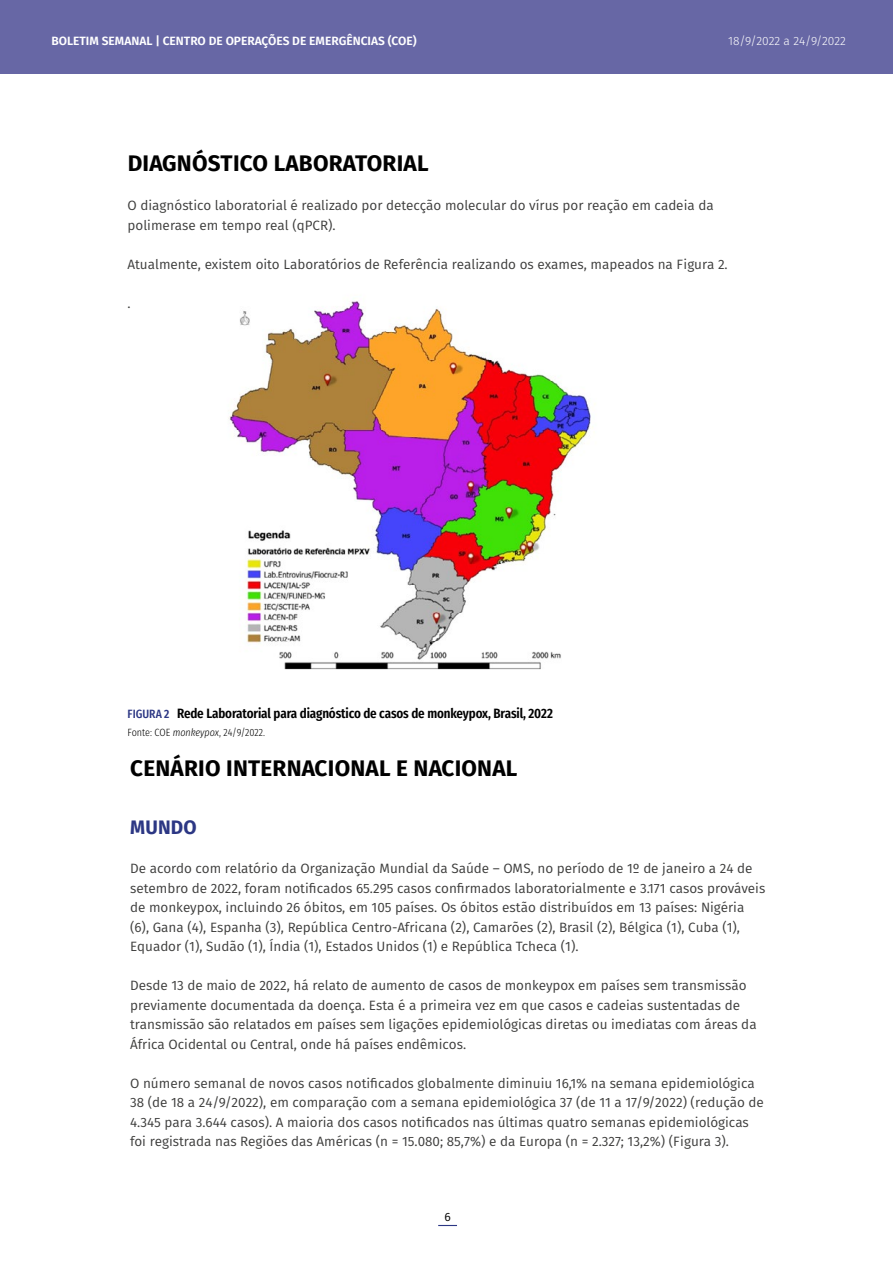
<style>
.page{position:relative;width:893px;height:1263px;background:#fff}
.page>*{position:absolute;margin:0;border:0;box-sizing:border-box;transform-origin:0 0}
.t1{font:700 22.5px "Fira Sans";letter-spacing:.01em;color:#000}
.t2{font:700 19.5px "Fira Sans";letter-spacing:.01em;color:#2c3784}
.t3{font:13.5px/19.5px "Fira Sans";color:#3c3c3b}
.t4{font:600 13.5px "Fira Sans Condensed";letter-spacing:-.01em;color:#000}
.t5{font:600 12px "Fira Sans";color:#fff}
.t6{font:300 12px "Fira Sans";color:#fff}
.t7{font:12px "Fira Sans";color:#000}
.t8{font:300 10.5px "Fira Sans Condensed";color:#000}
.s1{font-weight:500;font-size:12px;color:#2c3784}
.s2{font-size:12px;color:#2c3784}
.s3{font-style:italic}
</style>
<div class="page">
<div style="left:0;top:0;width:893px;height:74px;background:#6767a5"></div>
<svg style="left:438px;top:1225px;width:19px;height:1px"></svg>
<img style="left:228px;top:301px;width:367px;height:369px">
<p class="t5" style="left:51px;top:33px;width:367px">BOLETIM SEMANAL | CENTRO DE OPERAÇÕES DE EMERGÊNCIAS (COE)</p>
<p class="t6" style="left:728px;top:32px;width:119px">18/9/2022 a 24/9/2022</p>
<h1 class="t1" style="left:128px;top:147px;width:302px">DIAGNÓSTICO LABORATORIAL</h1>
<p class="t3" style="left:128px;top:196px;width:588px">O diagnóstico laboratorial é realizado por detecção molecular do vírus por reação em cadeia da polimerase em tempo real (qPCR).</p>
<p class="t3" style="left:128px;top:254px;width:602px">Atualmente, existem oito Laboratórios de Referência realizando os exames, mapeados na Figura 2.</p>
<p class="t3" style="left:128px;top:293px;width:5px">.</p>
<p class="t4" style="left:128px;top:701px;width:427px"><span class="s1">FIGURA</span> <span class="s2">2</span> Rede Laboratorial para diagnóstico de casos de monkeypox, Brasil, 2022</p>
<p class="t8" style="left:128px;top:723px;width:139px">Fonte: COE <span class="s3">monkeypox</span>, 24/9/2022.</p>
<h1 class="t1" style="left:130px;top:752px;width:389px">CENÁRIO INTERNACIONAL E NACIONAL</h1>
<h2 class="t2" style="left:130px;top:814px;width:68px">MUNDO</h2>
<p class="t3" style="left:130px;top:859px;width:637px">De acordo com relatório da Organização Mundial da Saúde – OMS, no período de 1º de janeiro a 24 de setembro de 2022, foram notificados 65.295 casos confirmados laboratorialmente e 3.171 casos prováveis de monkeypox, incluindo 26 óbitos, em 105 países. Os óbitos estão distribuídos em 13 países: Nigéria (6), Gana (4), Espanha (3), República Centro-Africana (2), Camarões (2), Brasil (2), Bélgica (1), Cuba (1), Equador (1), Sudão (1), Índia (1), Estados Unidos (1) e República Tcheca (1).</p>
<p class="t3" style="left:130px;top:976px;width:628px">Desde 13 de maio de 2022, há relato de aumento de casos de monkeypox em países sem transmissão previamente documentada da doença. Esta é a primeira vez em que casos e cadeias sustentadas de transmissão são relatados em países sem ligações epidemiológicas diretas ou imediatas com áreas da África Ocidental ou Central, onde há países endêmicos.</p>
<p class="t3" style="left:130px;top:1073px;width:635px">O número semanal de novos casos notificados globalmente diminuiu 16,1% na semana epidemiológica 38 (de 18 a 24/9/2022), em comparação com a semana epidemiológica 37 (de 11 a 17/9/2022) (redução de 4.345 para 3.644 casos). A maioria dos casos notificados nas últimas quatro semanas epidemiológicas foi registrada nas Regiões das Américas (n = 15.080; 85,7%) e da Europa (n = 2.327; 13,2%) (Figura 3).</p>
<p class="t7" style="left:444px;top:1208px;width:8px">6</p>
</div>
